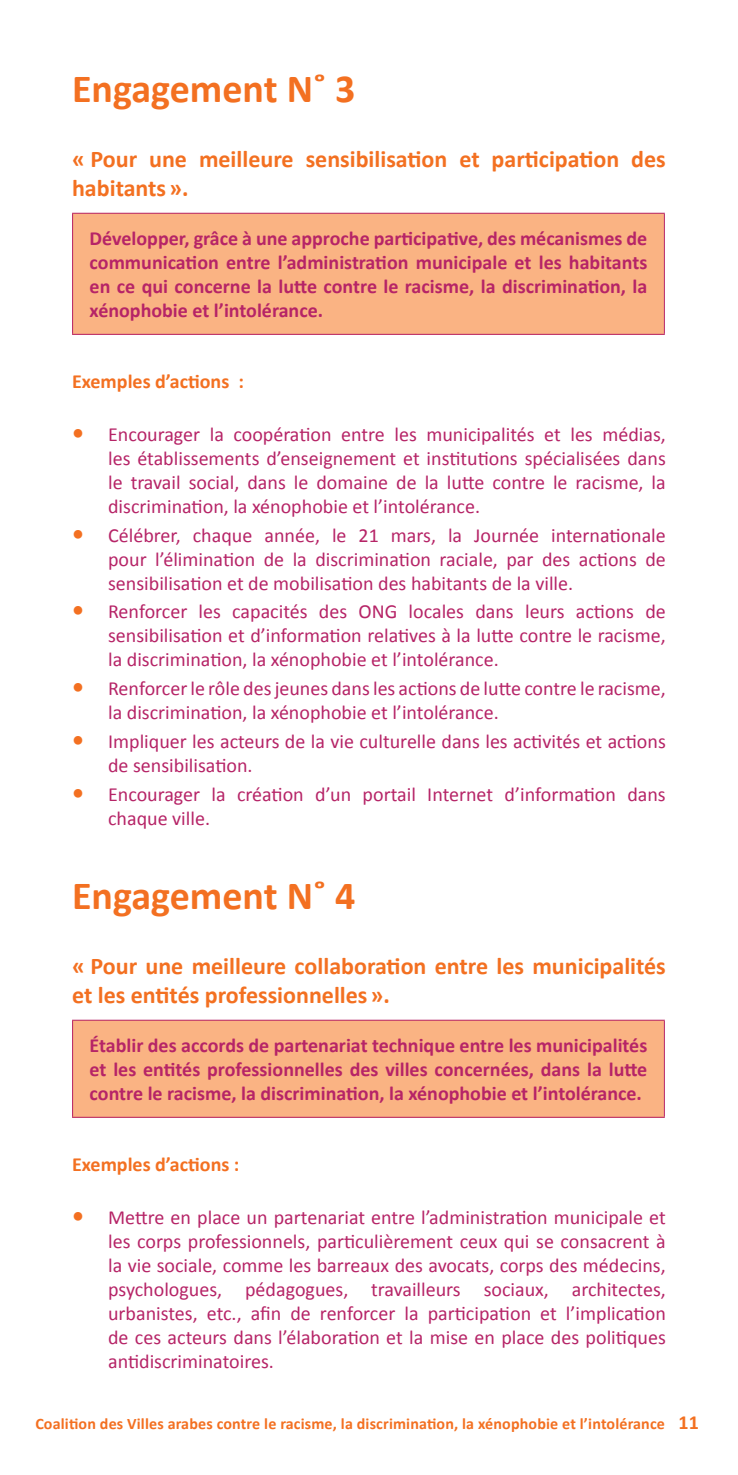
<style>
.page{position:relative;width:738px;height:1475px;background:#fff}
.page>*{position:absolute;margin:0;border:0;box-sizing:border-box;transform-origin:0 0}
.t1{font:700 40px "Calibri";color:#f37021}
.t2{font:700 24px/28.8px "Calibri";color:#f37021}
.t3{font:20px/24px "Calibri";color:#b62467;text-align:justify}
.t4{font:700 20px/24px "Calibri";color:#b62467;text-align:justify}
.t5{font:700 20px "Calibri";color:#f37021}
.t6{font:700 16px "Calibri";letter-spacing:.01em;color:#f37021}
.s1{font-weight:700;font-size:24px;color:#f37021}
.s2{font-size:20px}
</style>
<div class="page">
<div style="left:72px;top:213px;width:592px;height:121px;background:#fab383"></div>
<hr style="left:72px;top:213px;width:592px;height:1px;background:#b62467">
<hr style="left:72px;top:214px;width:1px;height:120px;background:#b62467">
<hr style="left:663px;top:214px;width:1px;height:120px;background:#b62467">
<hr style="left:72px;top:334px;width:592px;height:1px;background:#b62467">
<div style="left:72px;top:1020px;width:592px;height:97px;background:#fab383"></div>
<hr style="left:72px;top:1019px;width:592px;height:1px;background:#b62467">
<hr style="left:72px;top:1020px;width:1px;height:96px;background:#b62467">
<hr style="left:663px;top:1020px;width:1px;height:96px;background:#b62467">
<hr style="left:72px;top:1116px;width:592px;height:1px;background:#b62467">
<h1 class="t1" style="left:72px;top:64px;width:285px">Engagement N˚ 3</h1>
<p class="t2" style="left:72px;top:143px;width:595px">« Pour une meilleure sensibilisation et participation des habitants».</p>
<p class="t4" style="left:90px;top:226px;width:559px">Développer, grâce à une approche participative, des mécanismes de communication entre l’administration municipale et les habitants en ce qui concerne la lutte contre le racisme, la discrimination, la xénophobie et l’intolérance.</p>
<p class="t5" style="left:72px;top:369px;width:173px">Exemples d’actions :</p>
<p class="t3" style="left:108px;top:421px;width:558px;text-indent:-36px"><span class="s1">•</span> Encourager la coopération entre les municipalités et les médias, les établissements d’enseignement et institutions spécialisées dans le travail social, dans le domaine de la lutte contre le racisme, la discrimination, la xénophobie et l’intolérance.</p>
<p class="t3" style="left:108px;top:522px;width:559px;text-indent:-36px"><span class="s1">•</span> Célébrer, chaque année, le 21 mars, la Journée internationale pour l’élimination de la discrimination raciale, par des actions de sensibilisation et de mobilisation des habitants de la ville.</p>
<p class="t3" style="left:108px;top:598px;width:558px;text-indent:-36px"><span class="s1">•</span> Renforcer les capacités des ONG locales dans leurs actions de sensibilisation et d’information relatives à la lutte contre le racisme, la discrimination, la xénophobie et l’intolérance.</p>
<p class="t3" style="left:108px;top:675px;width:558px;text-indent:-36px"><span class="s1">•</span> Renforcer le rôle des jeunes dans les actions de lutte contre le racisme, la discrimination, la xénophobie et l’intolérance.</p>
<p class="t3" style="left:108px;top:728px;width:558px;text-indent:-36px"><span class="s1">•</span> Impliquer les acteurs de la vie culturelle dans les activités et actions de sensibilisation.</p>
<p class="t3" style="left:108px;top:781px;width:558px;text-indent:-36px"><span class="s1">•</span> Encourager la création d’un portail Internet d’information dans chaque ville.</p>
<h1 class="t1" style="left:72px;top:870px;width:285px">Engagement N˚ 4</h1>
<p class="t2" style="left:72px;top:950px;width:594px">« Pour une meilleure collaboration entre les municipalités et les entités professionnelles».</p>
<p class="t4" style="left:90px;top:1032px;width:559px">Établir des accords de partenariat technique entre les municipalités et les entités professionnelles des villes concernées, dans la lutte contre le racisme, la discrimination, la xénophobie et l’intolérance.</p>
<p class="t5" style="left:72px;top:1151px;width:169px">Exemples d’actions :</p>
<p class="t3" style="left:108px;top:1203px;width:559px;text-indent:-36px"><span class="s1">•</span> Mettre en place un partenariat entre l’administration municipale et les corps professionnels, particulièrement ceux qui se consacrent à la vie sociale, comme les barreaux des avocats, corps des médecins, psychologues, pédagogues, travailleurs sociaux, architectes, urbanistes, etc., afin de renforcer la participation et l’implication de ces acteurs dans l’élaboration et la mise en place des politiques antidiscriminatoires.</p>
<p class="t6" style="left:35px;top:1413px;width:664px">Coalition des Villes arabes contre le racisme, la discrimination, la xénophobie et l’intolérance <span class="s2">11</span></p>
</div>
